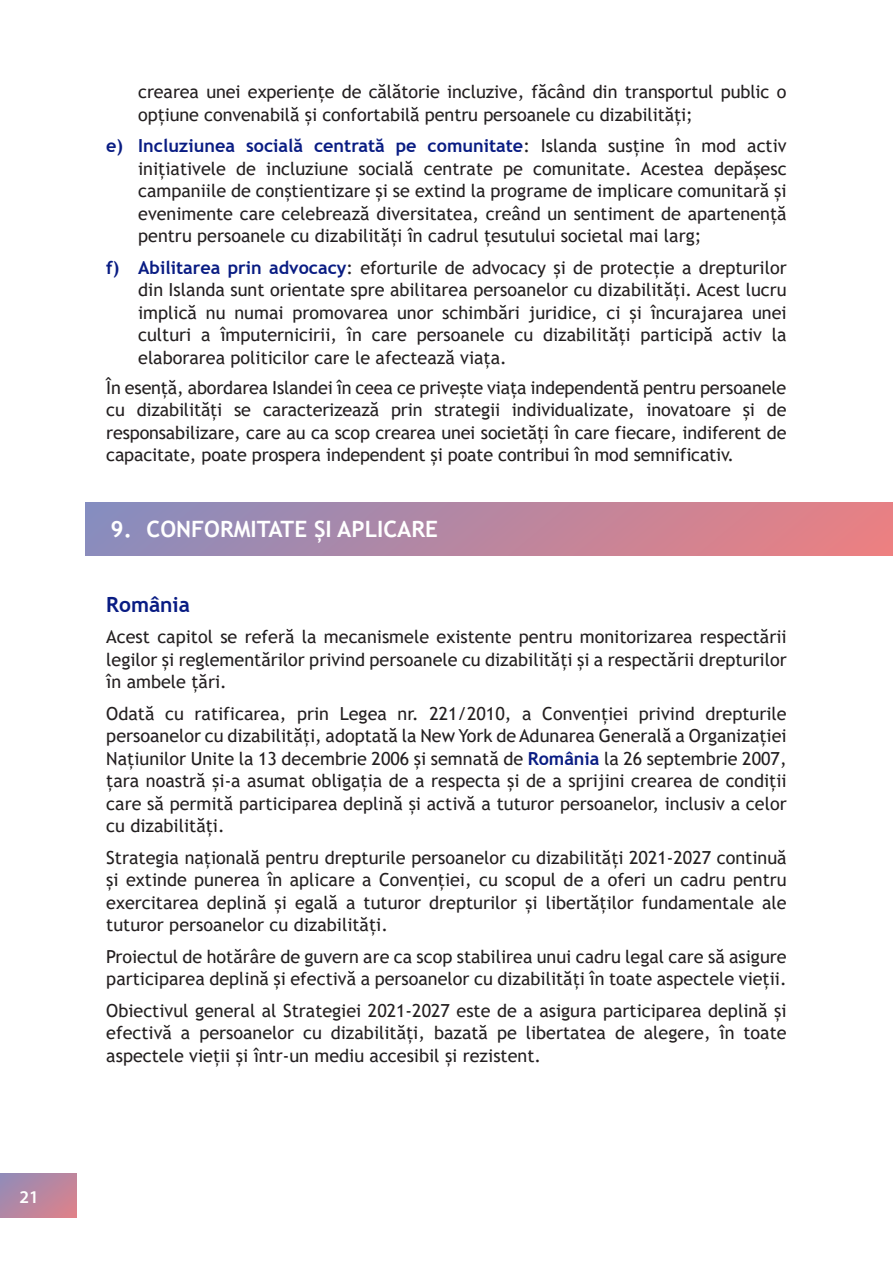
<style>
.page{position:relative;width:893px;height:1263px;background:#fff}
.page>*{position:absolute;margin:0;border:0;box-sizing:border-box;transform-origin:0 0}
.Sectiune{font:700 22.5px "Trebuchet MS";color:#fff}
.Subsectiune{font:700 21px "Trebuchet MS";color:#091c83}
.text{font:18px/22.5px "Trebuchet MS";color:#231f20;text-align:justify}
.text_bullets_letters{font:18px/22.5px "Trebuchet MS";letter-spacing:-.005em;color:#231f20;text-align:justify}
.t1{font:18px "Myriad Variable Concept";color:#fff}
.s1{font-weight:700;color:#091c83}
</style>
<div class="page">
<svg style="left:0;top:1174px;width:77px;height:44px;background:#b886a0"></svg>
<div style="left:85px;top:503px;width:808px;height:52px;background:linear-gradient(to right,#878dbf,#eb8082)"></div>
<p class="t1" style="left:19px;top:1186px;width:21px">21</p>
<p class="text_bullets_letters" style="left:138px;top:81px;width:650px">crearea unei experiențe de călătorie incluzive, făcând din transportul public o opțiune convenabilă și confortabilă pentru persoanele cu dizabilități;</p>
<p class="text_bullets_letters" style="left:138px;top:135px;width:650px;text-indent:-32px"><span class="s1">e) Incluziunea socială centrată pe comunitate</span>: Islanda susține în mod activ inițiativele de incluziune socială centrate pe comunitate. Acestea depășesc campaniile de conștientizare și se extind la programe de implicare comunitară și evenimente care celebrează diversitatea, creând un sentiment de apartenență pentru persoanele cu dizabilități în cadrul țesutului societal mai larg;</p>
<p class="text_bullets_letters" style="left:138px;top:256px;width:650px;text-indent:-32px"><span class="s1">f) Abilitarea prin advocacy</span>: eforturile de advocacy și de protecție a drepturilor din Islanda sunt orientate spre abilitarea persoanelor cu dizabilități. Acest lucru implică nu numai promovarea unor schimbări juridice, ci și încurajarea unei culturi a împuternicirii, în care persoanele cu dizabilități participă activ la elaborarea politicilor care le afectează viața.</p>
<p class="text" style="left:106px;top:376px;width:682px">În esență, abordarea Islandei în ceea ce privește viața independentă pentru persoanele cu dizabilități se caracterizează prin strategii individualizate, inovatoare și de responsabilizare, care au ca scop crearea unei societăți în care fiecare, indiferent de capacitate, poate prospera independent și poate contribui în mod semnificativ.</p>
<p class="Sectiune" style="left:111px;top:515px;width:329px">9. CONFORMITATE ȘI APLICARE</p>
<p class="Subsectiune" style="left:106px;top:591px;width:85px">România</p>
<p class="text" style="left:106px;top:625px;width:682px">Acest capitol se referă la mecanismele existente pentru monitorizarea respectării legilor și reglementărilor privind persoanele cu dizabilități și a respectării drepturilor în ambele țări.</p>
<p class="text" style="left:106px;top:702px;width:682px">Odată cu ratificarea, prin Legea nr. 221/2010, a Convenției privind drepturile persoanelor cu dizabilități, adoptată la New York de Adunarea Generală a Organizației Națiunilor Unite la 13 decembrie 2006 și semnată de <span class="s1">România</span> la 26 septembrie 2007, țara noastră și-a asumat obligația de a respecta și de a sprijini crearea de condiții care să permită participarea deplină și activă a tuturor persoanelor, inclusiv a celor cu dizabilități.</p>
<p class="text" style="left:106px;top:846px;width:682px">Strategia națională pentru drepturile persoanelor cu dizabilități 2021-2027 continuă și extinde punerea în aplicare a Convenției, cu scopul de a oferi un cadru pentru exercitarea deplină și egală a tuturor drepturilor și libertăților fundamentale ale tuturor persoanelor cu dizabilități.</p>
<p class="text" style="left:106px;top:945px;width:682px">Proiectul de hotărâre de guvern are ca scop stabilirea unui cadru legal care să asigure participarea deplină și efectivă a persoanelor cu dizabilități în toate aspectele vieții.</p>
<p class="text" style="left:106px;top:999px;width:682px">Obiectivul general al Strategiei 2021-2027 este de a asigura participarea deplină și efectivă a persoanelor cu dizabilități, bazată pe libertatea de alegere, în toate aspectele vieții și într-un mediu accesibil și rezistent.</p>
</div>
